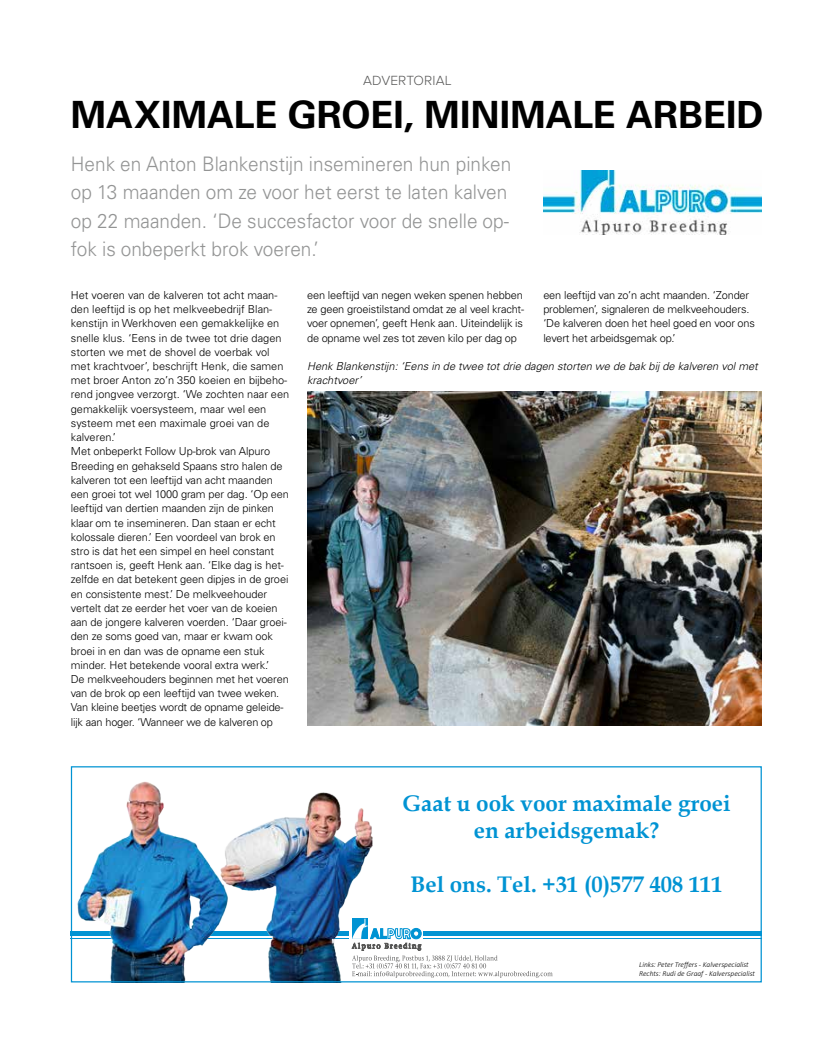
<style>
.page{position:relative;width:815px;height:1053px;background:#fff}
.page>*{position:absolute;margin:0;border:0;box-sizing:border-box;transform-origin:0 0}
.t1{font:700 37.5px "Univers LT Pro 65";color:#000}
.t2{font:700 22.5px/27px "Book Antiqua";color:#0093d3;text-align:center}
.t3{font:300 20px/28.5px "Univers LT Pro 45";color:#939494;scale:.95 1}
.t4{font:300 13.75px "Proxima Nova";letter-spacing:.01em;color:#565655}
.t5{font:300 11px/14.2px "Univers LT Pro 45";letter-spacing:-.01em;color:#000}
.t6{font:italic 300 11px/14.2px "Univers LT Pro 45";color:#000}
.t7{font:italic 300 7.5px/9px "Calibri";color:#000}
</style>
<div class="page">
<img style="left:307px;top:391px;width:455px;height:334px">
<img style="left:543px;top:171px;width:219px;height:63px">
<div style="left:423px;top:931px;width:339px;height:5px;background:#0093d3"></div>
<hr style="left:423px;top:937px;width:339px;height:1px;background:#0093d3">
<svg style="left:380px;top:927px;width:173px;height:50px"></svg>
<div style="left:71px;top:931px;width:201px;height:5px;background:#0093d3"></div>
<hr style="left:71px;top:937px;width:201px;height:1px;background:#0093d3">
<img style="left:74px;top:781px;width:144px;height:199px">
<img style="left:218px;top:792px;width:162px;height:188px">
<div style="left:71px;top:766px;width:691px;height:216px;border:1px solid #0093d3"></div>
<p class="t4" style="left:363px;top:73px;width:90px">ADVERTORIAL</p>
<h1 class="t1" style="left:71px;top:92px;width:694px">MAXIMALE GROEI, MINIMALE ARBEID</h1>
<h3 class="t3" style="left:71px;top:149px;width:465px">Henk en Anton Blankenstijn insemineren hun pinken op 13 maanden om ze voor het eerst te laten kalven op 22 maanden. ‘De succesfactor voor de snelle op&shy;fok is onbeperkt brok voeren.’</h3>
<p class="t5" style="left:307px;top:288px;width:219px">een leeftijd van negen weken spenen hebben ze geen groeistilstand omdat ze al veel kracht&shy;voer opnemen’, geeft Henk aan. Uiteindelijk is de opname wel zes tot zeven kilo per dag op</p>
<p class="t5" style="left:543px;top:288px;width:213px">een leeftijd van zo’n acht maanden. ‘Zonder problemen’, signaleren de melkveehouders. ‘De kalveren doen het heel goed en voor ons levert het arbeidsgemak op.’</p>
<p class="t5" style="left:71px;top:288px;width:220px">Het voeren van de kalveren tot acht maan&shy;den leeftijd is op het melkveebedrijf Blan&shy;kenstijn in Werkhoven een gemakkelijke en snelle klus. ‘Eens in de twee tot drie dagen storten we met de shovel de voerbak vol met krachtvoer’, beschrijft Henk, die samen met broer Anton zo’n 350 koeien en bijbeho&shy;rend jongvee verzorgt. ‘We zochten naar een gemakkelijk voersysteem, maar wel een systeem met een maximale groei van de kalveren.’<br>Met onbeperkt Follow Up-brok van Alpuro Breeding en gehakseld Spaans stro halen de kalveren tot een leeftijd van acht maanden een groei tot wel 1000 gram per dag. ‘Op een leeftijd van dertien maanden zijn de pinken klaar om te insemineren. Dan staan er echt kolossale dieren.’ Een voordeel van brok en stro is dat het een simpel en heel constant rantsoen is, geeft Henk aan. ‘Elke dag is het&shy;zelfde en dat betekent geen dipjes in de groei en consistente mest.’ De melkveehouder vertelt dat ze eerder het voer van de koeien aan de jongere kalveren voerden. ‘Daar groei&shy;den ze soms goed van, maar er kwam ook broei in en dan was de opname een stuk minder. Het betekende vooral extra werk.’<br>De melkveehouders beginnen met het voeren van de brok op een leeftijd van twee weken.<br>Van kleine beetjes wordt de opname geleide&shy;lijk aan hoger. ‘Wanneer we de kalveren op</p>
<p class="t6" style="left:307px;top:359px;width:452px">Henk Blankenstijn: ‘Eens in de twee tot drie dagen storten we de bak bij de kalveren vol met krachtvoer’</p>
<h2 class="t2" style="left:402px;top:790px;width:330px">Gaat u ook voor maximale groei en arbeidsgemak?</h2>
<h2 class="t2" style="left:410px;top:871px;width:314px">Bel ons. Tel. +31 (0)577 408 111</h2>
<p class="t7" style="left:639px;top:960px;width:117px">Links: Peter Treffers - Kalverspecialist<br>Rechts: Rudi de Graaf - Kalverspecialist</p>
</div>
